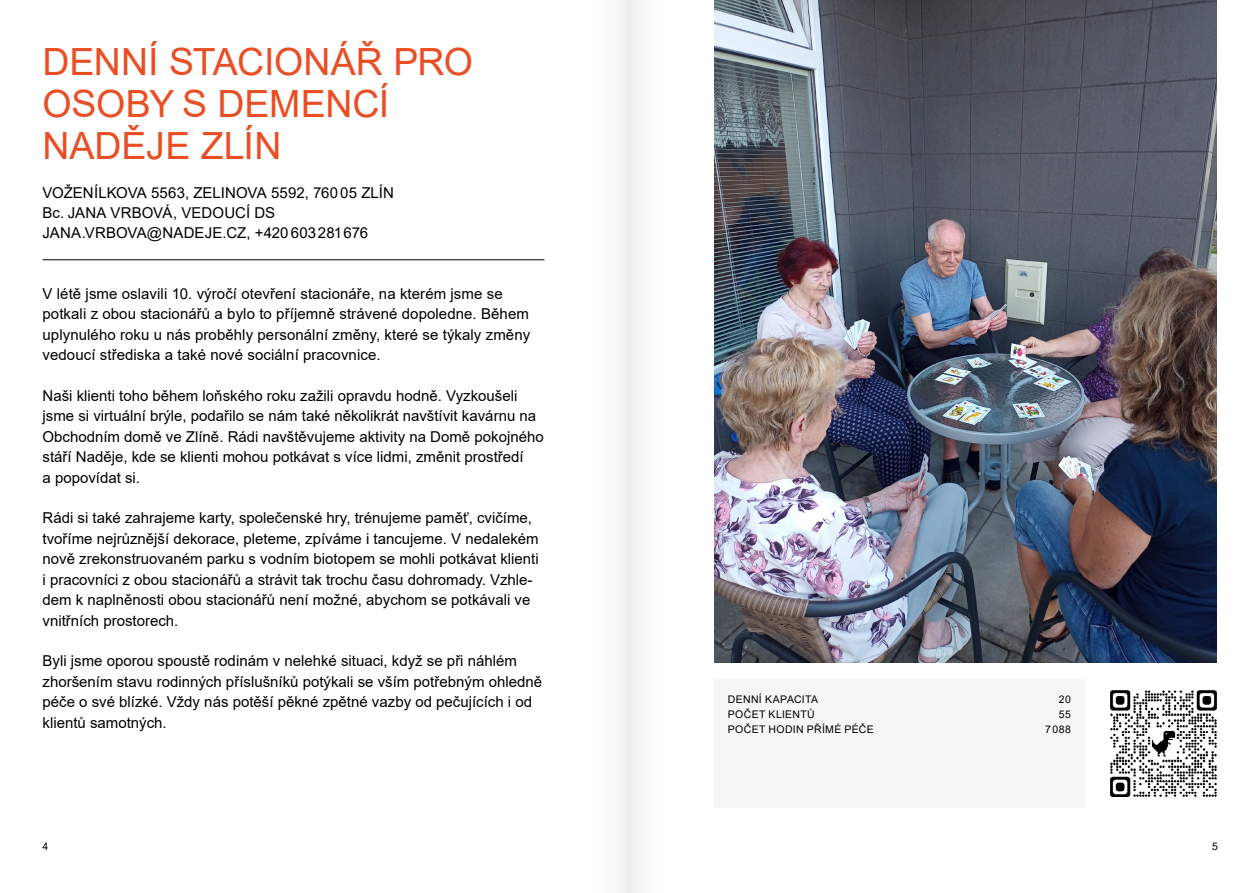
<style>
.page{position:relative;width:1259px;height:893px;background:#fff}
.page>*{position:absolute;margin:0;border:0;box-sizing:border-box;transform-origin:0 0}
.t1{font:37.5px/42px "Arial";letter-spacing:-.005em;color:#e94e24}
.t2{font:15px/20.4px "Arial";color:#000}
.t3{font:10.5px "Arial";letter-spacing:.03em;color:#000}
</style>
<div class="page">
<img style="left:543px;top:0;width:173px;height:893px">
<hr style="left:43px;top:259px;width:501px;height:1px;background:#000">
<div style="left:714px;top:679px;width:370px;height:129px;background:#f6f6f6"></div>
<img style="left:1110px;top:690px;width:106px;height:107px">
<img style="left:714px;top:0;width:502px;height:662px">
<h1 class="t1" style="left:43px;top:41px;width:432px">DENNÍ STACIONÁŘ PRO<br>OSOBY S DEMENCÍ<br>NADĚJE ZLÍN</h1>
<p class="t2" style="left:43px;top:182px;width:353px">VOŽENÍLKOVA 5563, ZELINOVA 5592, 760 05 ZLÍN<br>Bc. JANA VRBOVÁ, VEDOUCÍ DS<br>JANA.VRBOVA@NADEJE.CZ, +420 603281676</p>
<p class="t2" style="left:43px;top:283px;width:489px">V létě jsme oslavili 10. výročí otevření stacionáře, na kterém jsme se potkali z obou stacionářů a bylo to příjemně strávené dopoledne. Během uplynulého roku u nás proběhly personální změny, které se týkaly změny vedoucí střediska a také nové sociální pracovnice.</p>
<p class="t2" style="left:43px;top:385px;width:503px">Naši klienti toho během loňského roku zažili opravdu hodně. Vyzkoušeli jsme si virtuální brýle, podařilo se nám také několikrát navštívit kavárnu na Obchodním domě ve Zlíně. Rádi navštěvujeme aktivity na Domě pokojného stáří Naděje, kde se klienti mohou potkávat s více lidmi, změnit prostředí<br>a popovídat si.</p>
<p class="t2" style="left:43px;top:508px;width:498px">Rádi si také zahrajeme karty, společenské hry, trénujeme paměť, cvičíme, tvoříme nejrůznější dekorace, pleteme, zpíváme i tancujeme. V nedalekém nově zrekonstruovaném parku s vodním biotopem se mohli potkávat klienti i pracovníci z obou stacionářů a strávit tak trochu času dohromady. Vzhle&shy;dem k naplněnosti obou stacionářů není možné, abychom se potkávali ve vnitřních prostorech.</p>
<p class="t2" style="left:43px;top:651px;width:501px">Byli jsme oporou spoustě rodinám v nelehké situaci, když se při náhlém zhoršením stavu rodinných příslušníků potýkali se vším potřebným ohledně péče o své blízké. Vždy nás potěší pěkné zpětné vazby od pečujících i od klientů samotných.</p>
<p class="t3" style="left:728px;top:692px;width:92px">DENNÍ KAPACITA</p>
<p class="t3" style="left:1059px;top:692px;width:13px">20</p>
<p class="t3" style="left:728px;top:707px;width:88px">POČET KLIENTŮ</p>
<p class="t3" style="left:1059px;top:707px;width:14px">55</p>
<p class="t3" style="left:728px;top:722px;width:147px">POČET HODIN PŘÍMÉ PÉČE</p>
<p class="t3" style="left:1045px;top:722px;width:27px">7088</p>
<p class="t3" style="left:43px;top:839px;width:7px">4</p>
<p class="t3" style="left:1212px;top:839px;width:7px">5</p>
</div>
